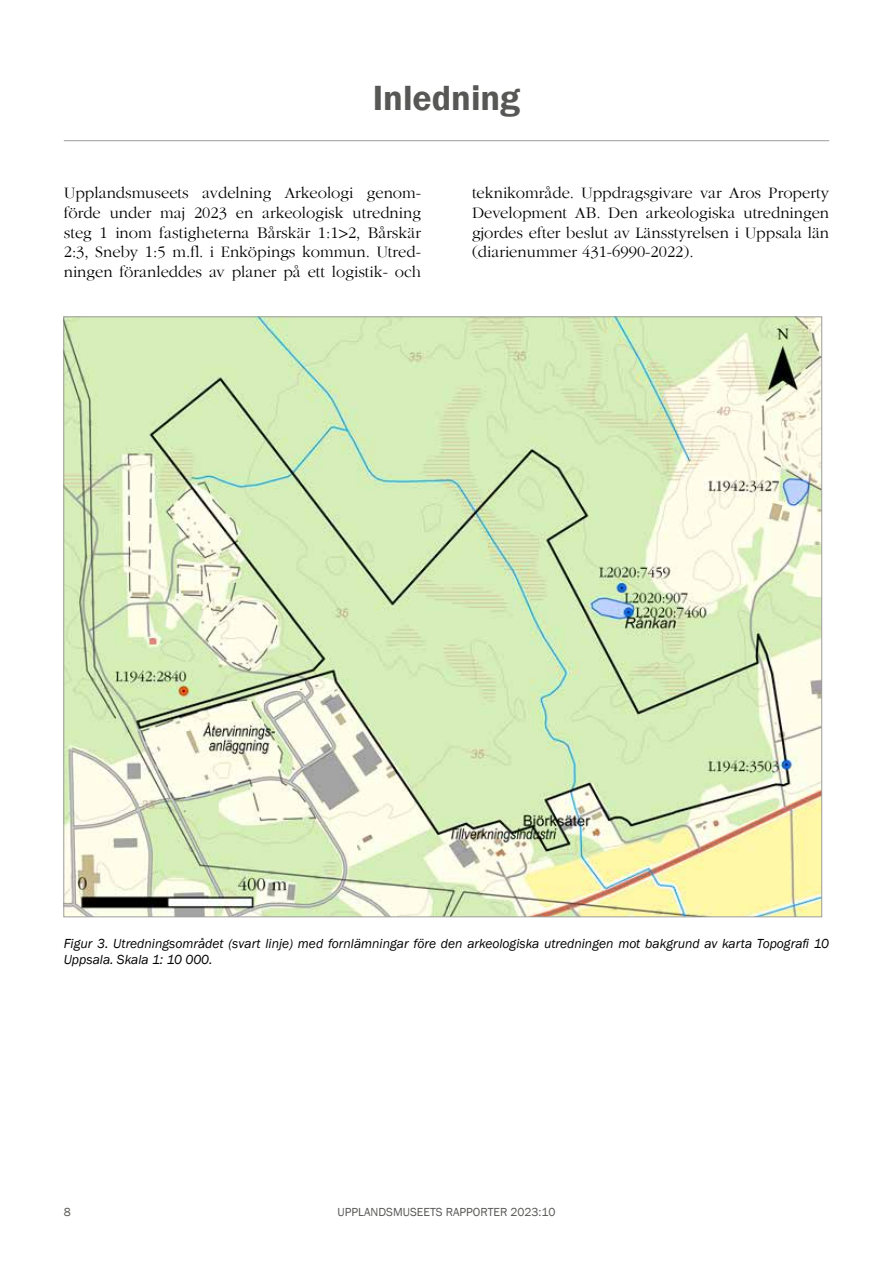
<style>
.page{position:relative;width:893px;height:1263px;background:#fff}
.page>*{position:absolute;margin:0;border:0;box-sizing:border-box;transform-origin:0 0}
.t1{font:600 36px "Franklin Gothic";color:#575756}
.t2{font:300 16.5px/19.8px "ITC Garamond Std";color:#000;text-align:justify}
.t3{font:italic 13.5px/16.2px "Franklin Gothic";color:#000}
.t4{font:12px "Franklin Gothic";color:#575756}
</style>
<div class="page">
<hr style="left:64px;top:140px;width:765px;height:1px;background:#9d9d9c">
<img style="left:66px;top:319px;width:754px;height:596px">
<h1 class="t1" style="left:373px;top:76px;width:149px">Inledning</h1>
<p class="t2" style="left:64px;top:183px;width:359px">Upplandsmuseets avdelning Arkeologi genom&shy;förde under maj 2023 en arkeologisk utredning steg 1 inom fastigheterna Bårskär 1:1&gt;2, Bårskär 2:3, Sneby 1:5 m.fl. i Enköpings kommun. Utred&shy;ningen föranleddes av planer på ett logistik- och</p>
<p class="t2" style="left:472px;top:183px;width:359px">teknikområde. Uppdragsgivare var Aros Property Development AB. Den arkeologiska utredningen gjordes efter beslut av Länsstyrelsen i Uppsala län (diarienummer 431-6990-2022).</p>
<p class="t3" style="left:64px;top:935px;width:767px">Figur 3. Utredningsområdet (svart linje) med fornlämningar före den arkeologiska utredningen mot bakgrund av karta Topografi 10<br>Uppsala. Skala 1: 10 000.</p>
<p class="t4" style="left:64px;top:1205px;width:9px">8</p>
<p class="t4" style="left:338px;top:1205px;width:219px">UPPLANDSMUSEETS RAPPORTER 2023:10</p>
</div>
